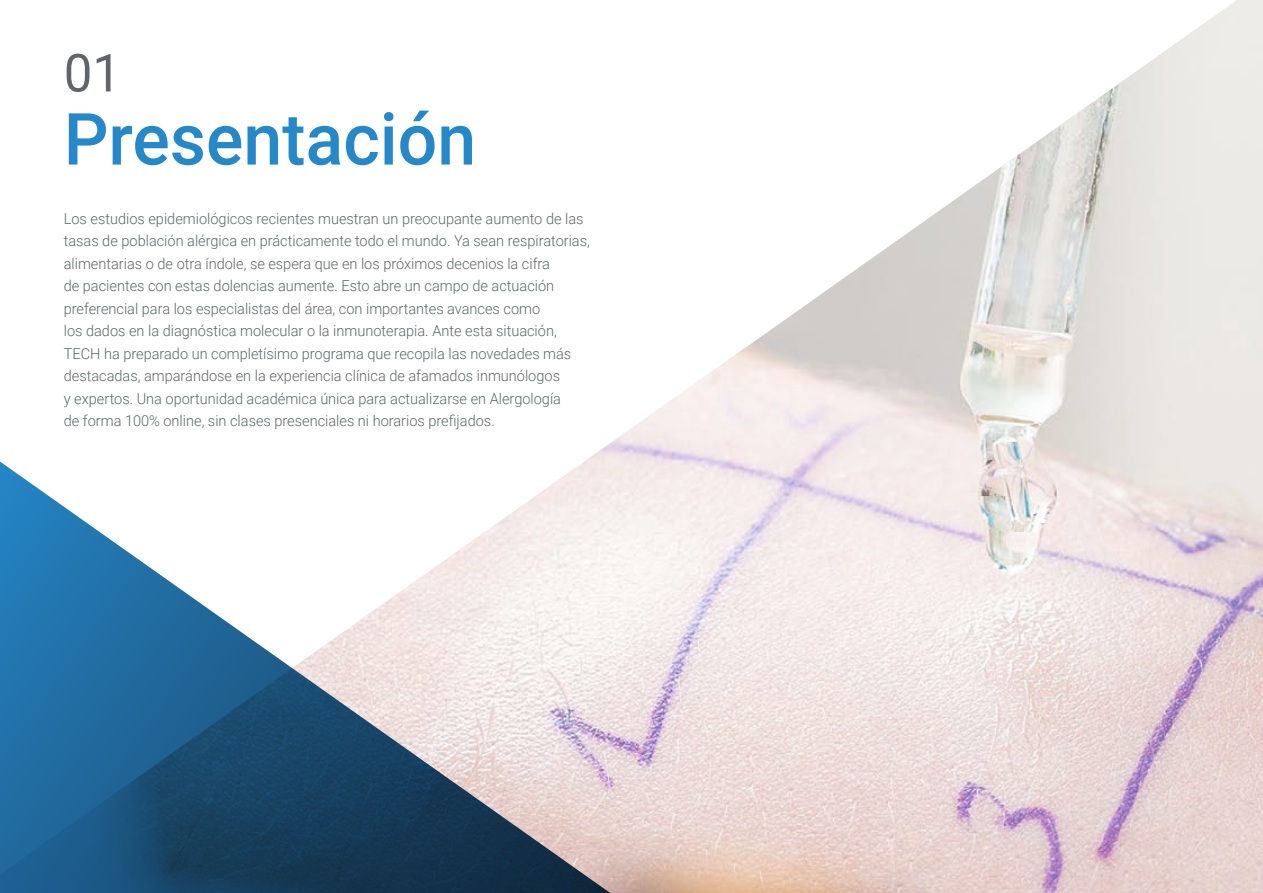
<style>
.page{position:relative;width:1263px;height:893px;background:#fff}
.page>*{position:absolute;margin:0;border:0;box-sizing:border-box;transform-origin:0 0}
.t1{font:500 72px "Roboto";color:#2488c9}
.t2{font:52.5px "Roboto";color:#61646a}
.t3{font:300 15px/22.5px "Roboto";color:#61646a}
</style>
<div class="page">
<img style="left:607px;top:0;width:656px;height:893px">
<svg style="left:0;top:446px;width:640px;height:447px"></svg>
<h2 class="t2" style="left:64px;top:36px;width:59px">01</h2>
<h1 class="t1" style="left:64px;top:89px;width:414px">Presentación</h1>
<p class="t3" style="left:64px;top:207px;width:528px">Los estudios epidemiológicos recientes muestran un preocupante aumento de las tasas de población alérgica en prácticamente todo el mundo. Ya sean respiratorias, alimentarias o de otra índole, se espera que en los próximos decenios la cifra<br>de pacientes con estas dolencias aumente. Esto abre un campo de actuación preferencial para los especialistas del área, con importantes avances como<br>los dados en la diagnóstica molecular o la inmunoterapia. Ante esta situación, TECH ha preparado un completísimo programa que recopila las novedades más destacadas, amparándose en la experiencia clínica de afamados inmunólogos<br>y expertos. Una oportunidad académica única para actualizarse en Alergología<br>de forma 100% online, sin clases presenciales ni horarios prefijados.</p>
</div>
